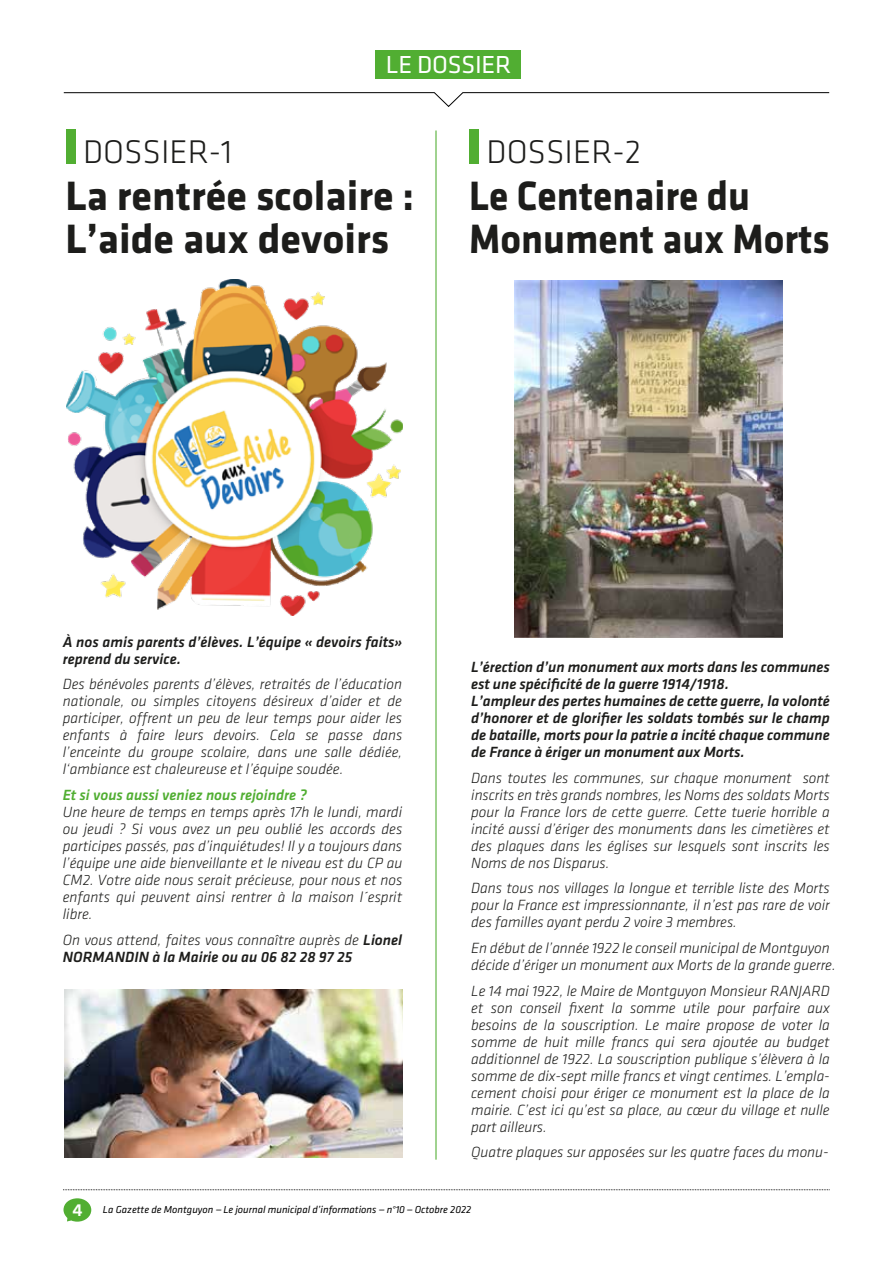
<style>
.page{position:relative;width:893px;height:1263px;background:#fff}
.page>*{position:absolute;margin:0;border:0;box-sizing:border-box;transform-origin:0 0}
.t1{font:700 42.45px/42.5px "Klavika";color:#1d1d1b}
.t2{font:700 42.45px/42.5px "Klavika";color:#1d1d1b;scale:.94 1}
.t3{font:300 34.05px "Klavika";color:#1d1d1b}
.t4{font:25.5px "Klavika";letter-spacing:-.01em;color:#fff}
.t5{font:italic 300 15.3px/17px "Klavika";letter-spacing:-.005em;color:#1d1d1b;text-align:justify}
.t6{font:italic 500 15.3px/17px "Klavika";letter-spacing:-.005em;color:#1d1d1b}
.t7{font:italic 500 15.3px "Klavika";color:#51ae32}
.t8{font:italic 10.5px "Klavika";color:#010000}
.s1{font-weight:500}
.s2{font-weight:500;font-style:normal;font-size:18px;color:#fff}
</style>
<div class="page">
<svg style="left:63px;top:1189px;width:766px;height:1px"></svg>
<svg style="left:63px;top:1198px;width:28px;height:23px"></svg>
<svg style="left:63px;top:92px;width:767px;height:15px"></svg>
<div style="left:376px;top:50px;width:145px;height:28px;background:#51ae32"></div>
<div style="left:66px;top:129px;width:9px;height:34px;background:#51ae32"></div>
<div style="left:469px;top:129px;width:10px;height:34px;background:#51ae32"></div>
<img style="left:65px;top:989px;width:337px;height:168px">
<img style="left:66px;top:279px;width:336px;height:336px">
<hr style="left:435px;top:131px;width:2px;height:1029px;background:#51ae32">
<img style="left:514px;top:281px;width:268px;height:357px">
<h2 class="t3" style="left:83px;top:134px;width:151px">DOSSIER-1</h2>
<h3 class="t4" style="left:386px;top:51px;width:127px">LE DOSSIER</h3>
<h2 class="t3" style="left:487px;top:134px;width:156px">DOSSIER-2</h2>
<h1 class="t1" style="left:66px;top:175px;width:350px">La rentrée scolaire :<br>L’aide aux devoirs</h1>
<h1 class="t2" style="left:469px;top:175px;width:385px">Le Centenaire du<br>Monument aux Morts</h1>
<p class="t6" style="left:63px;top:633px;width:341px">À nos amis parents d’élèves. L’équipe « devoirs faits» reprend du service.</p>
<p class="t5" style="left:63px;top:676px;width:341px">Des bénévoles parents d’élèves, retraités de l’éducation nationale, ou simples citoyens désireux d’aider et de participer, offrent un peu de leur temps pour aider les enfants à faire leurs devoirs. Cela se passe dans l’enceinte du groupe scolaire, dans une salle dédiée, l‘ambiance est chaleureuse et l’équipe soudée.</p>
<p class="t7" style="left:63px;top:786px;width:246px">Et si vous aussi veniez nous rejoindre ?</p>
<p class="t5" style="left:63px;top:803px;width:341px">Une heure de temps en temps après 17h le lundi, mardi ou jeudi ? Si vous avez un peu oublié les accords des participes passés, pas d’inquiétudes! Il y a toujours dans l’équipe une aide bienveillante et le niveau est du CP au CM2. Votre aide nous serait précieuse, pour nous et nos enfants qui peuvent ainsi rentrer à la maison l´esprit libre.</p>
<p class="t5" style="left:63px;top:931px;width:341px">On vous attend, faites vous connaître auprès de <span class="s1">Lionel<br>NORMANDIN à la Mairie ou au 06 82 28 97 25</span></p>
<p class="t6" style="left:471px;top:659px;width:360px">L’érection d’un monument aux morts dans les communes est une spécificité de la guerre 1914/1918.<br>L’ampleur des pertes humaines de cette guerre, la volonté d’honorer et de glorifier les soldats tombés sur le champ de bataille, morts pour la patrie a incité chaque commune de France à ériger un monument aux Morts.</p>
<p class="t5" style="left:471px;top:769px;width:360px">Dans toutes les communes, sur chaque monument sont inscrits en très grands nombres, les Noms des soldats Morts pour la France lors de cette guerre. Cette tuerie horrible a incité aussi d’ériger des monuments dans les cimetières et des plaques dans les églises sur lesquels sont inscrits les Noms de nos Disparus.</p>
<p class="t5" style="left:471px;top:880px;width:360px">Dans tous nos villages la longue et terrible liste des Morts pour la France est impressionnante, il n’est pas rare de voir des familles ayant perdu 2 voire 3 membres.</p>
<p class="t5" style="left:471px;top:940px;width:366px">En début de l’année 1922 le conseil municipal de Montguyon décide d’ériger un monument aux Morts de la grande guerre.</p>
<p class="t5" style="left:471px;top:982px;width:360px">Le 14 mai 1922, le Maire de Montguyon Monsieur RANJARD et son conseil fixent la somme utile pour parfaire aux besoins de la souscription. Le maire propose de voter la somme de huit mille francs qui sera ajoutée au budget additionnel de 1922. La souscription publique s’élèvera à la somme de dix-sept mille francs et vingt centimes. L’empla&shy;cement choisi pour ériger ce monument est la place de la mairie. C’est ici qu’est sa place, au cœur du village et nulle part ailleurs.</p>
<p class="t5" style="left:471px;top:1144px;width:359px">Quatre plaques sur apposées sur les quatre faces du monu-</p>
<p class="t8" style="left:73px;top:1204px;width:400px"><span class="s2">4</span> La Gazette de Montguyon —Le journal municipal d’informations — n°10 — Octobre 2022</p>
</div>
